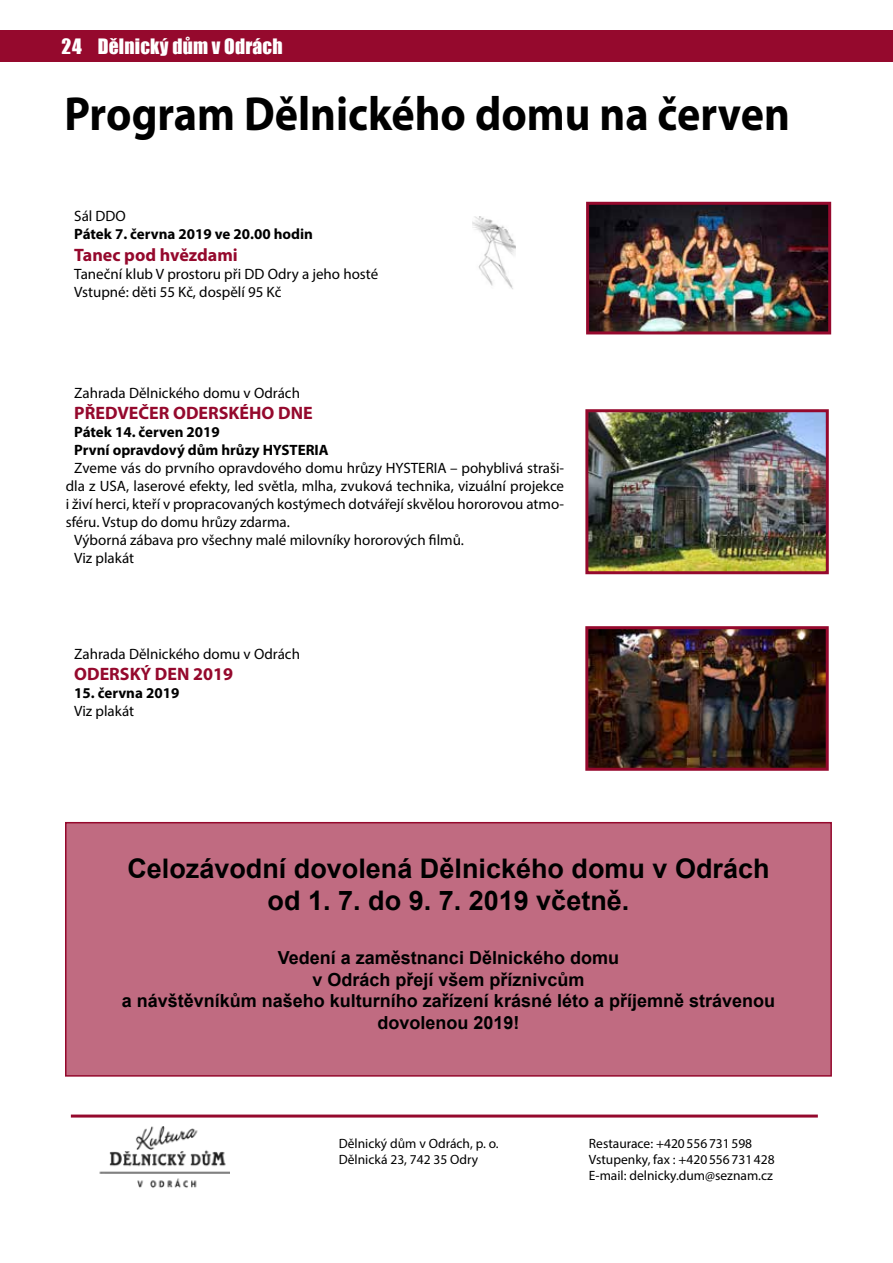
<style>
.page{position:relative;width:893px;height:1263px;background:#fff}
.page>*{position:absolute;margin:0;border:0;box-sizing:border-box;transform-origin:0 0}
.t1{font:700 48px "Myriad Pro";color:#000;scale:.92 1}
.t2{font:700 27px/32.4px "Arial";color:#000;text-align:center}
.t3{font:19.5px "Impact";letter-spacing:.01em;color:#fff}
.t4{font:700 18px/21.6px "Arial";color:#000;text-align:center}
.t5{font:700 18px "Myriad Pro";color:#95092d}
.t6{font:15px/18px "Myriad Pro";color:#000}
.t7{font:700 15px/18px "Myriad Pro";color:#000}
.t8{font:13.5px/16.2px "Myriad Pro";color:#000}
</style>
<div class="page">
<div style="left:0;top:30px;width:893px;height:32px;background:#95092d"></div>
<hr style="left:66px;top:1199px;width:785px;height:1px;background:#000">
<img style="left:472px;top:217px;width:44px;height:72px">
<img style="left:590px;top:206px;width:237px;height:124px">
<div style="left:586px;top:202px;width:245px;height:132px;border:3px solid #95092d"></div>
<img style="left:589px;top:630px;width:236px;height:137px">
<div style="left:585px;top:626px;width:244px;height:145px;border:3px solid #95092d"></div>
<img style="left:589px;top:413px;width:236px;height:157px">
<div style="left:585px;top:409px;width:244px;height:165px;border:3px solid #95092d"></div>
<img style="left:99px;top:1127px;width:130px;height:61px">
<hr style="left:71px;top:1114px;width:747px;height:3px;background:#95092d">
<div style="left:66px;top:823px;width:765px;height:253px;background:#c06b81"></div>
<div style="left:65px;top:822px;width:767px;height:254px;border:2px solid #95092d"></div>
<h3 class="t3" style="left:62px;top:31px;width:223px">24 Dělnický dům v Odrách</h3>
<h1 class="t1" style="left:64px;top:82px;width:790px">Program Dělnického domu na červen</h1>
<p class="t6" style="left:74px;top:207px;width:53px">Sál DDO</p>
<p class="t7" style="left:74px;top:225px;width:240px">Pátek 7. června 2019 ve 20.00 hodin</p>
<p class="t5" style="left:74px;top:243px;width:165px">Tanec pod hvězdami</p>
<p class="t6" style="left:74px;top:264px;width:305px">Taneční klub V prostoru při DD Odry a jeho hosté<br>Vstupné: děti 55 Kč, dospělí 95 Kč</p>
<p class="t6" style="left:74px;top:383px;width:227px">Zahrada Dělnického domu v Odrách</p>
<p class="t5" style="left:74px;top:401px;width:240px">PŘEDVEČER ODERSKÉHO DNE</p>
<p class="t7" style="left:74px;top:423px;width:256px">Pátek 14. červen 2019<br>První opravdový dům hrůzy HYSTERIA</p>
<p class="t6" style="left:74px;top:459px;width:491px">Zveme vás do prvního opravdového domu hrůzy HYSTERIA – pohyblivá straši‑</p>
<p class="t6" style="left:66px;top:477px;width:500px">dla z USA, laserové efekty, led světla, mlha, zvuková technika, vizuální projekce</p>
<p class="t6" style="left:66px;top:495px;width:500px">i živí herci, kteří v propracovaných kostýmech dotvářejí skvělou hororovou atmo‑</p>
<p class="t6" style="left:66px;top:513px;width:226px">sféru. Vstup do domu hrůzy zdarma.</p>
<p class="t6" style="left:74px;top:531px;width:391px">Výborná zábava pro všechny malé milovníky hororových filmů.</p>
<p class="t6" style="left:74px;top:549px;width:61px">Viz plakát</p>
<p class="t6" style="left:74px;top:644px;width:227px">Zahrada Dělnického domu v Odrách</p>
<p class="t5" style="left:74px;top:662px;width:160px">ODERSKÝ DEN 2019</p>
<p class="t7" style="left:74px;top:684px;width:107px">15. června 2019</p>
<p class="t6" style="left:74px;top:702px;width:61px">Viz plakát</p>
<h2 class="t2" style="left:127px;top:852px;width:644px">Celozávodní dovolená Dělnického domu v Odrách od 1. 7. do 9. 7. 2019 včetně.</h2>
<p class="t4" style="left:122px;top:947px;width:655px">Vedení a zaměstnanci Dělnického domu<br>v Odrách přejí všem příznivcům<br>a návštěvníkům našeho kulturního zařízení krásné léto a příjemně strávenou dovolenou 2019!</p>
<p class="t8" style="left:339px;top:1135px;width:161px">Dělnický dům v Odrách, p. o.<br>Dělnická 23, 742 35 Odry</p>
<p class="t8" style="left:589px;top:1135px;width:187px">Restaurace: +420556731598<br>Vstupenky, fax : +420556731428<br>E‑mail: delnicky.dum@seznam.cz</p>
</div>
